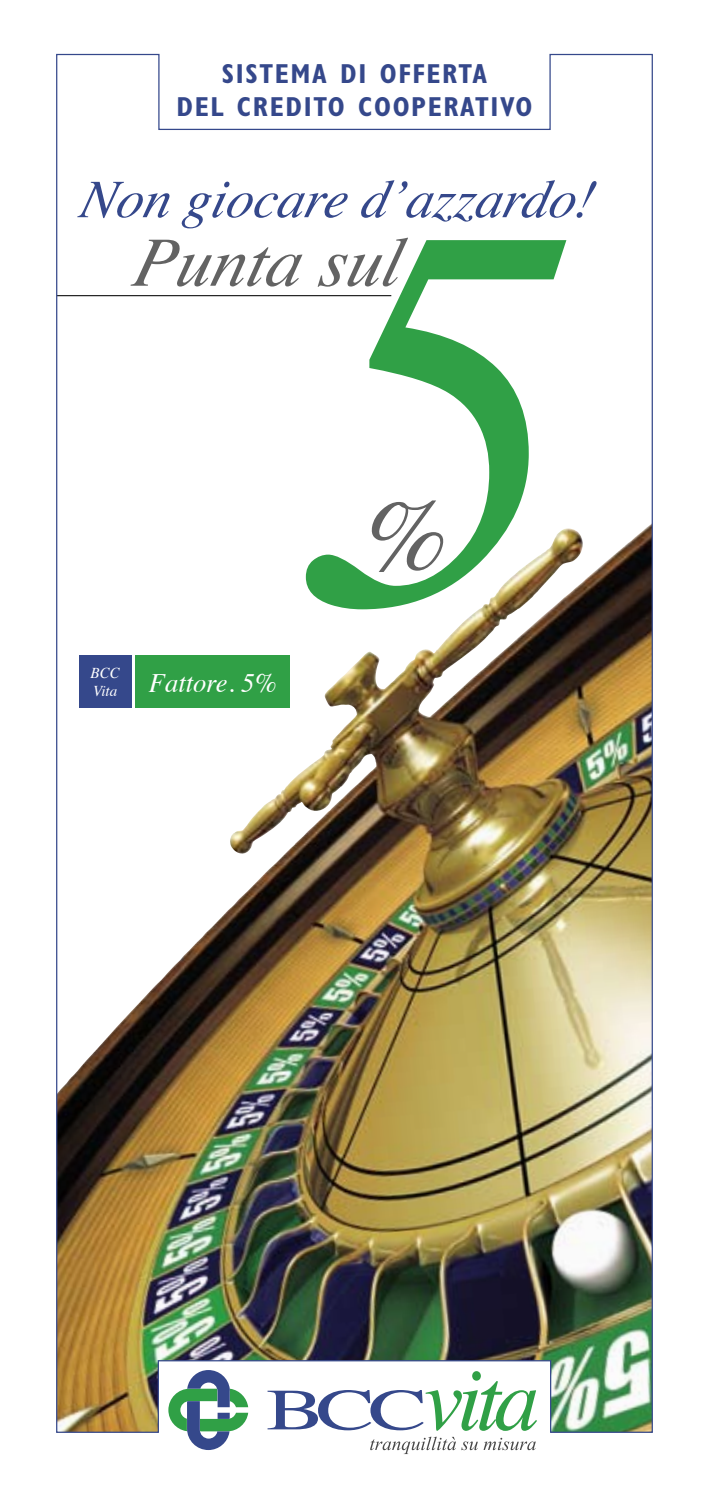
<style>
.page{position:relative;width:709px;height:1489px;background:#fff}
.page>*{position:absolute;margin:0;border:0;box-sizing:border-box;transform-origin:0 0}
.t1{font:italic 54.25px "Times";color:#35488b}
.t2{font:italic 35.25px "Times";color:#fff}
.t3{font:700 condensed 27.5px/32.5px "Gill Sans";letter-spacing:.06em;color:#35488b;text-align:center}
.t4{font:italic 26.5px "Times";color:#fff}
.t5{font:italic 15px/18px "Times";color:#fff}
</style>
<div class="page">
<img style="left:56px;top:53px;width:597px;height:1402px">
<svg style="left:267px;top:1370px;width:270px;height:60px"></svg>
<svg style="left:370px;top:1436px;width:166px;height:17px"></svg>
<svg style="left:168px;top:1369px;width:80px;height:80px"></svg>
<div style="left:135px;top:655px;width:155px;height:53px;background:#30a046"></div>
<div style="left:79px;top:655px;width:53px;height:53px;background:#35488b"></div>
<p class="t3" style="left:176px;top:57px;width:357px">SISTEMA DI OFFERTA<br>DEL CREDITO COOPERATIVO</p>
<h1 class="t1" style="left:78px;top:152px;width:531px">Nongiocared’azzardo!</h1>
<p class="t5" style="left:91px;top:663px;width:31px">BCC<br>Vita</p>
<p class="t4" style="left:149px;top:659px;width:129px">Fattore. 5%</p>
<p class="t2" style="left:108px;top:663px;width:171px">Fattore. 5%</p>
</div>
